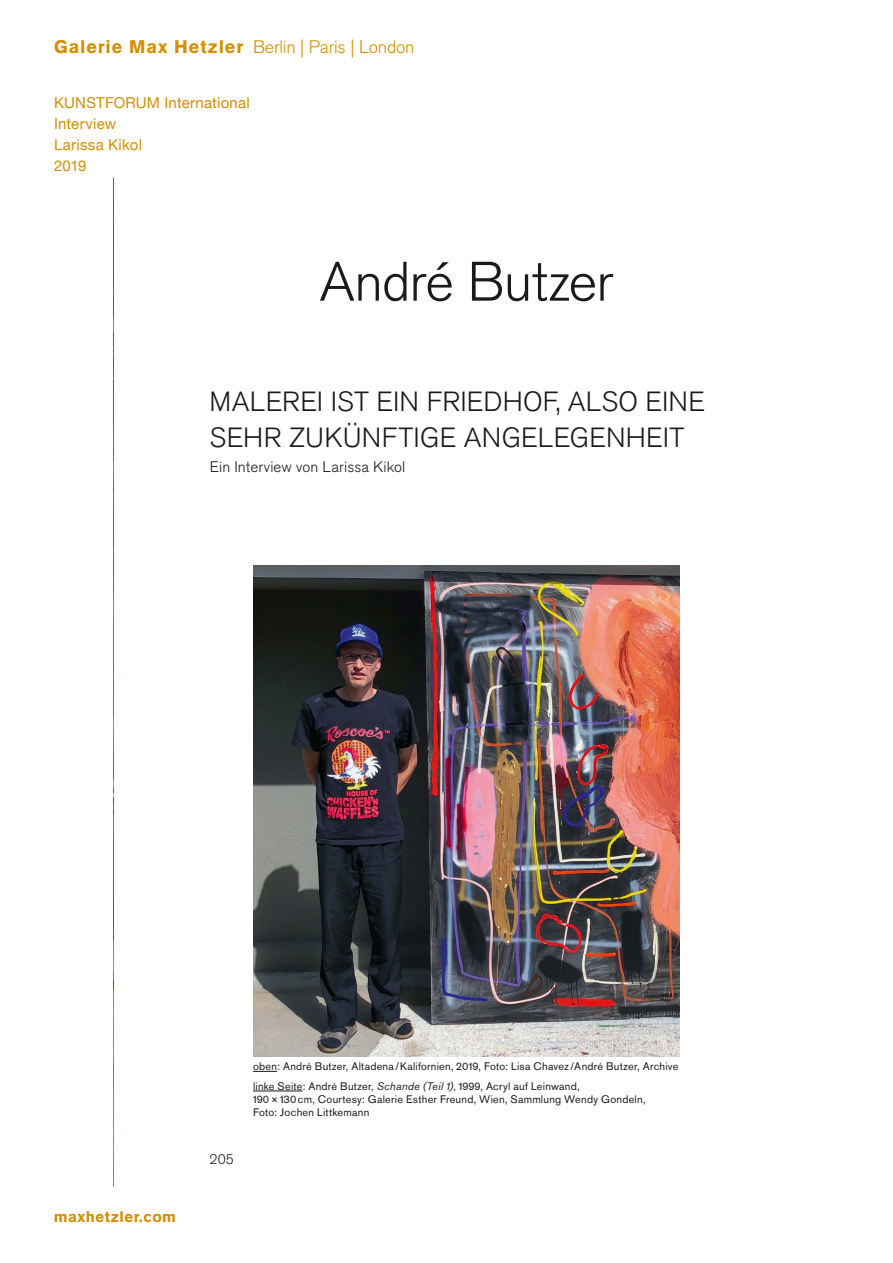
<style>
.page{position:relative;width:893px;height:1263px;background:#fff}
.page>*{position:absolute;margin:0;border:0;box-sizing:border-box;transform-origin:0 0}
.t1{font:300 55.05px "Akzidenz Grotesk Pro";letter-spacing:-.015em;color:#1a1a18}
.t2{font:300 27.6px/36.3px "Akzidenz Grotesk Pro";letter-spacing:.01em;color:#1a1a18}
.t3{font:18px "Akzidenz Grotesk BE Light Os F";letter-spacing:-.015em;color:#d48e00}
.t4{font:300 15.3px "Akzidenz Grotesk Pro";letter-spacing:.005em;color:#1a1a18}
.t5{font:15px/21px "Helvetica Neue";letter-spacing:.015em;color:#d48e00}
.t6{font:900 15px "Akzidenz Grotesk";letter-spacing:.03em;color:#d48e00}
.t7{font:300 13.8px "Akzidenz Grotesk Pro";color:#1a1a18}
.t8{font:10.95px/19.6px "Akzidenz Grotesk Pro";letter-spacing:.02em;color:#1a1a18}
.s1{font-family:"Akzidenz Grotesk";font-weight:900}
.s2{font-style:italic}
</style>
<div class="page">
<img style="left:253px;top:565px;width:427px;height:492px">
<svg style="left:253px;top:1071px;width:24px;height:1px"></svg>
<hr style="left:253px;top:1091px;width:49px;height:1px;background:#1a1a18">
<h3 class="t3" style="left:54px;top:37px;width:362px"><span class="s1">Galerie Max Hetzler</span> Berlin | Paris | London</h3>
<h3 class="t5" style="left:54px;top:93px;width:197px">KUNSTFORUM International<br>Interview<br>Larissa Kikol<br>2019</h3>
<p class="t1" style="left:319px;top:246px;width:296px">André Butzer</p>
<p class="t2" style="left:210px;top:383px;width:497px">MALEREI IST EIN FRIEDHOF, ALSO EINE<br>SEHR ZUKÜNFTIGE ANGELEGENHEIT</p>
<p class="t4" style="left:210px;top:456px;width:197px">Ein Interview von Larissa Kikol</p>
<h3 class="t6" style="left:54px;top:1207px;width:124px">maxhetzler.com</h3>
<p class="t7" style="left:209px;top:1150px;width:26px">205</p>
<p class="t8" style="left:253px;top:1056px;width:427px">oben: André Butzer, Altadena / Kalifornien, 2019, Foto: Lisa Chavez /André Butzer, Archive linke Seite: André Butzer, <span class="s2">Schande (Teil 1)</span>, 1999, Acryl auf Leinwand,</p>
<p class="t8" style="left:253px;top:1092px;width:394px;line-height:13px">190 × 130 cm, Courtesy: Galerie Esther Freund, Wien, Sammlung Wendy Gondeln,<br>Foto: Jochen Littkemann</p>
</div>
